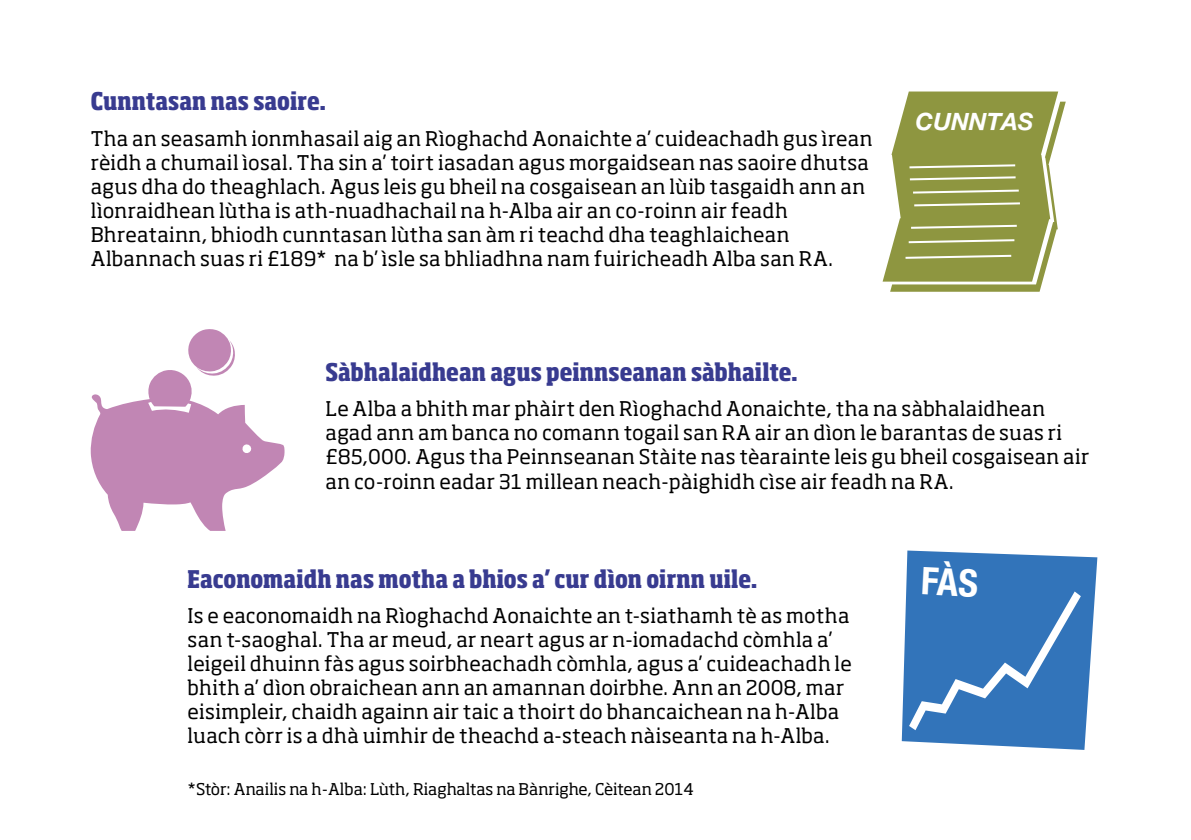
<style>
.page{position:relative;width:1191px;height:840px;background:#fff}
.page>*{position:absolute;margin:0;border:0;box-sizing:border-box;transform-origin:0 0}
.t1{font:800 condensed 24px "Soho Std";letter-spacing:.005em;color:#383b90}
.t2{font:italic 700 24px "Helvetica Neue LT Pro";color:#fff}
.t3{font:20px/24px "Soho Std";letter-spacing:.015em;color:#000}
.t4{font:16px "Soho Std";letter-spacing:-.005em;color:#000}
</style>
<div class="page">
<svg style="left:90px;top:329px;width:195px;height:201px"></svg>
<svg style="left:882px;top:91px;width:183px;height:200px"></svg>
<div style="left:926px;top:100px;width:100px;height:47px;background:#8e9640"></div>
<svg style="left:901px;top:550px;width:196px;height:199px;background:#4e87c3"></svg>
<p class="t1" style="left:91px;top:86px;width:236px">Cunntasan nas saoire.</p>
<p class="t3" style="left:91px;top:126px;width:783px">Tha an seasamh ionmhasail aig an Rìoghachd Aonaichte a’ cuideachadh gus ìrean rèidh a chumail ìosal. Tha sin a’ toirt iasadan agus morgaidsean nas saoire dhutsa agus dha do theaghlach. Agus leis gu bheil na cosgaisean an lùib tasgaidh ann an lìonraidhean lùtha is ath-nuadhachail na h-Alba air an co-roinn air feadh Bhreatainn, bhiodh cunntasan lùtha san àm ri teachd dha teaghlaichean Albannach suas ri £189* na b’ ìsle sa bhliadhna nam fuiricheadh Alba san RA.</p>
<p class="t2" style="left:915px;top:106px;width:119px">CUNNTAS</p>
<p class="t1" style="left:325px;top:356px;width:473px">Sàbhalaidhean agus peinnseanan sàbhailte.</p>
<p class="t3" style="left:325px;top:396px;width:765px">Le Alba a bhith mar phàirt den Rìoghachd Aonaichte, tha na sàbhalaidhean agad ann am banca no comann togail san RA air an dìon le barantas de suas ri £85,000. Agus tha Peinnseanan Stàite nas tèarainte leis gu bheil cosgaisean air an co-roinn eadar 31 millean neach-pàighidh cìse air feadh na RA.</p>
<p class="t1" style="left:188px;top:563px;width:571px">Eaconomaidh nas motha a bhios a’ cur dìon oirnn uile.</p>
<p class="t3" style="left:188px;top:603px;width:665px">Is e eaconomaidh na Rìoghachd Aonaichte an t-siathamh tè as motha san t-saoghal. Tha ar meud, ar neart agus ar n-iomadachd còmhla a’ leigeil dhuinn fàs agus soirbheachadh còmhla, agus a’ cuideachadh le bhith a’ dìon obraichean ann an amannan doirbhe. Ann an 2008, mar eisimpleir, chaidh againn air taic a thoirt do bhancaichean na h-Alba luach còrr is a dhà uimhir de theachd a-steach nàiseanta na h-Alba.</p>
<p class="t4" style="left:188px;top:778px;width:508px">*Stòr: Anailis na h-Alba: Lùth, Riaghaltas na Bànrighe, Cèitean 2014</p>
</div>
